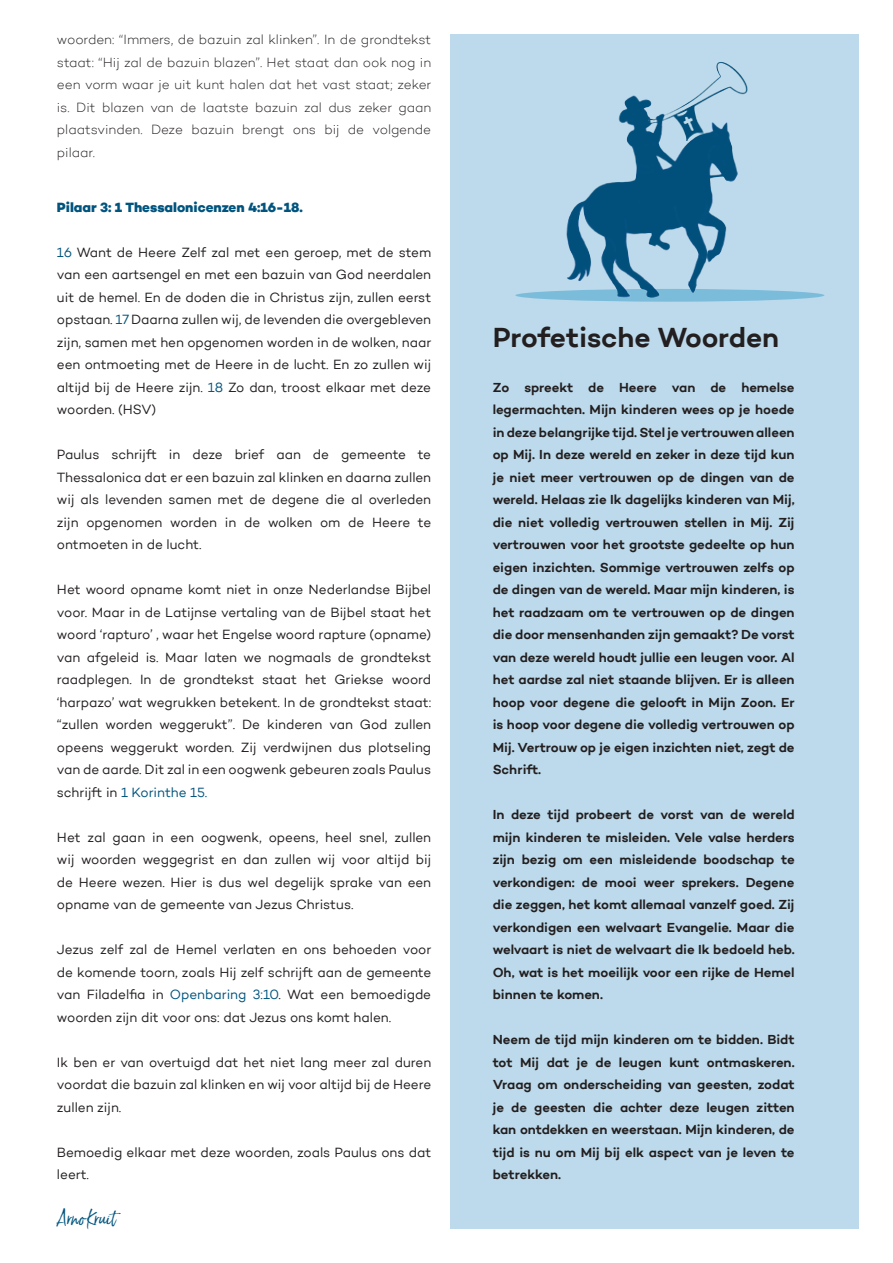
<style>
.page{position:relative;width:893px;height:1263px;background:#fff}
.page>*{position:absolute;margin:0;border:0;box-sizing:border-box;transform-origin:0 0}
.t1{font:600 28.5px "Campton";letter-spacing:-.01em;color:#231f20}
.t2{font:18px "Born Ready";color:#00547e}
.t3{font:13.5px/22.5px "Campton";letter-spacing:-.005em;color:#231f20;text-align:justify}
.t4{font:600 13.5px/22.5px "Campton";color:#231f20;text-align:justify}
.t5{font:300 13.5px/22.5px "Campton";letter-spacing:-.005em;color:#231f20;text-align:justify}
.t6{font:800 13.5px "Campton";color:#00547e}
.s1{color:#00547e}
</style>
<div class="page">
<div style="left:450px;top:34px;width:408px;height:1195px;background:#bcdaeb"></div>
<img style="left:515px;top:62px;width:310px;height:240px">
<p class="t5" style="left:57px;top:28px;width:376px">woorden: “I mmers, de bazuin zal klinken”. I n de grondtekst staat: “Hij zal de bazuin blazen”. Het staat dan ook nog in een vorm waar je uit kunt halen dat het vast staat; zeker is. Dit blazen van de laatste bazuin zal dus zeker gaan plaatsvinden. Deze bazuin brengt ons bij de volgende pilaar.</p>
<p class="t6" style="left:57px;top:198px;width:247px">Pilaar 3: 1 Thessalonicenzen 4:16-18.</p>
<p class="t3" style="left:57px;top:240px;width:376px"><span class="s1">16</span> Want de Heere Zelf zal met een geroep, met de stem van een aartsengel en met een bazuin van God neerdalen uit de hemel. En de doden die in Christus zijn, zullen eerst opstaan. <span class="s1">17</span> Daarna zullen wij, de levenden die overgebleven zijn, samen met hen opgenomen worden in de wolken, naar een ontmoeting met de Heere in de lucht. En zo zullen wij altijd bij de Heere zijn. <span class="s1">18</span> Zo dan, troost elkaar met deze woorden. (HSV)</p>
<p class="t3" style="left:57px;top:443px;width:376px">Paulus schrijft in deze brief aan de gemeente te Thessalonica dat er een bazuin zal klinken en daarna zullen wij als levenden samen met de degene die al overleden zijn opgenomen worden in de wolken om de Heere te ontmoeten in de lucht.</p>
<p class="t3" style="left:57px;top:578px;width:376px">Het woord opname komt niet in onze Nederlandse Bijbel voor. Maar in de Latijnse vertaling van de Bijbel staat het woord ‘rapturo’ , waar het Engelse woord rapture (opname) van afgeleid is. Maar laten we nogmaals de grondtekst raadplegen. In de grondtekst staat het Griekse woord ‘harpazo’ wat wegrukken betekent. In de grondtekst staat: “zullen worden weggerukt”. De kinderen van God zullen opeens weggerukt worden. Zij verdwijnen dus plotseling van de aarde. Dit zal in een oogwenk gebeuren zoals Paulus schrijft in <span class="s1">1 Korinthe 15.</span></p>
<p class="t3" style="left:57px;top:825px;width:376px">Het zal gaan in een oogwenk, opeens, heel snel, zullen wij woorden weggegrist en dan zullen wij voor altijd bij de Heere wezen. Hier is dus wel degelijk sprake van een opname van de gemeente van Jezus Christus.</p>
<p class="t3" style="left:57px;top:938px;width:376px">Jezus zelf zal de Hemel verlaten en ons behoeden voor de komende toorn, zoals Hij zelf schrijft aan de gemeente van Filadelfia in <span class="s1">Openbaring 3:10</span>. Wat een bemoedigde woorden zijn dit voor ons: dat Jezus ons komt halen.</p>
<p class="t3" style="left:57px;top:1050px;width:376px">Ik ben er van overtuigd dat het niet lang meer zal duren voordat die bazuin zal klinken en wij voor altijd bij de Heere zullen zijn.</p>
<p class="t3" style="left:57px;top:1140px;width:376px">Bemoedig elkaar met deze woorden, zoals Paulus ons dat leert.</p>
<h2 class="t2" style="left:57px;top:1207px;width:60px">Arno Kruit</h2>
<h1 class="t1" style="left:493px;top:319px;width:288px">Profetische Woorden</h1>
<p class="t4" style="left:493px;top:375px;width:304px">Zo spreekt de Heere van de hemelse legermachten. Mijn kinderen wees op je hoede in deze belangrijke tijd. Stel je vertrouwen alleen op Mij. In deze wereld en zeker in deze tijd kun je niet meer vertrouwen op de dingen van de wereld. Helaas zie Ik dagelijks kinderen van Mij, die niet volledig vertrouwen stellen in Mij. Zij vertrouwen voor het grootste gedeelte op hun eigen inzichten. Sommige vertrouwen zelfs op de dingen van de wereld. Maar mijn kinderen, is het raadzaam om te vertrouwen op de dingen die door mensenhanden zijn gemaakt? De vorst van deze wereld houdt jullie een leugen voor. Al het aardse zal niet staande blijven. Er is alleen hoop voor degene die gelooft in Mijn Zoon. Er is hoop voor degene die volledig vertrouwen op Mij. Vertrouw op je eigen inzichten niet, zegt de Schrift.</p>
<p class="t4" style="left:493px;top:803px;width:303px">In deze tijd probeert de vorst van de wereld mijn kinderen te misleiden. Vele valse herders zijn bezig om een misleidende boodschap te verkondigen: de mooi weer sprekers. Degene die zeggen, het komt allemaal vanzelf goed. Zij verkondigen een welvaart Evangelie. Maar die welvaart is niet de welvaart die Ik bedoeld heb.<br>Oh, wat is het moeilijk voor een rijke de Hemel binnen te komen.</p>
<p class="t4" style="left:493px;top:1028px;width:303px">Neem de tijd mijn kinderen om te bidden. Bidt tot Mij dat je de leugen kunt ontmaskeren.<br>Vraag om onderscheiding van geesten, zodat je de geesten die achter deze leugen zitten kan ontdekken en weerstaan. Mijn kinderen, de tijd is nu om Mij bij elk aspect van je leven te betrekken.</p>
</div>
